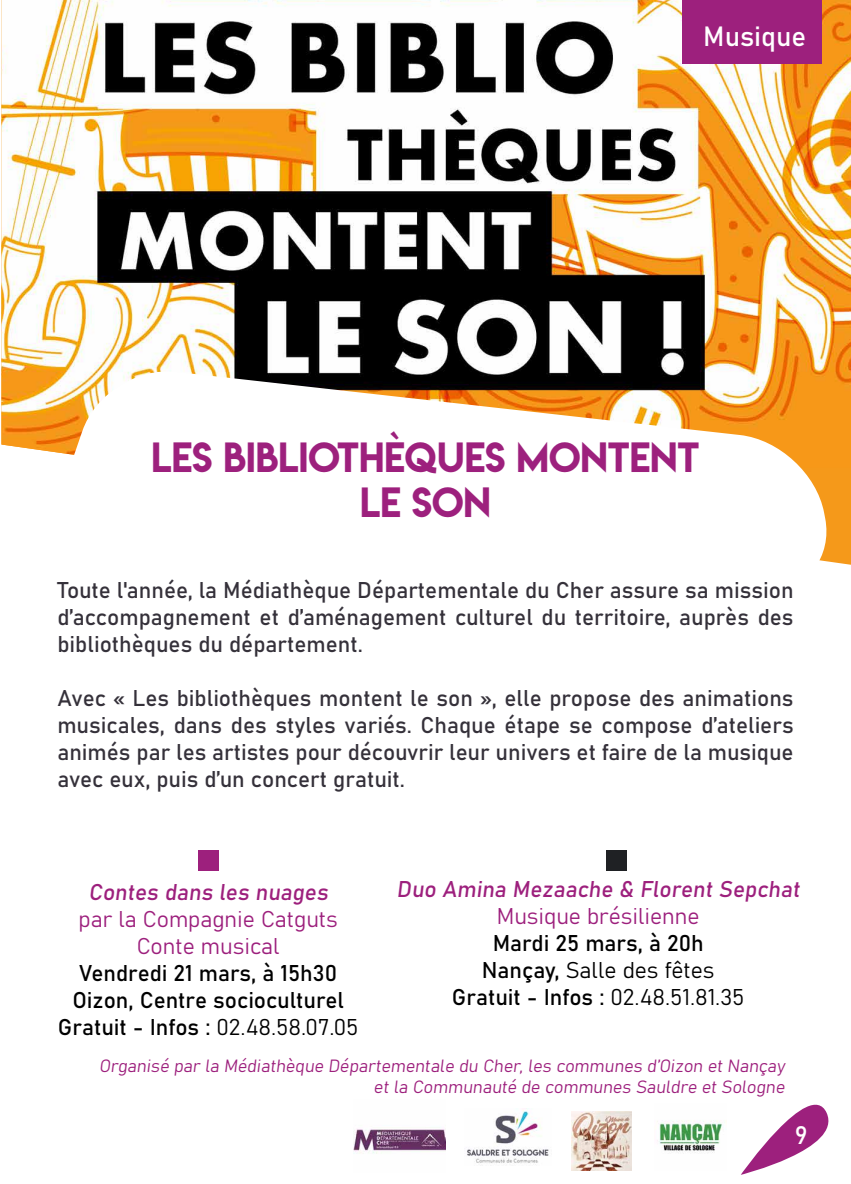
<style>
.page{position:relative;width:851px;height:1184px;background:#fff}
.page>*{position:absolute;margin:0;border:0;box-sizing:border-box;transform-origin:0 0}
.t1{font:37.5px/45px "Lemon Milk";color:#9d207d;text-align:center}
.t2{font:27.5px "Bahnschrift";color:#fff}
.t3{font:25px "Bahnschrift";color:#fff}
.t4{font:22.5px/27px "Bahnschrift";color:#35313a;text-align:justify}
.t5{font:22.5px/27px "Bahnschrift";color:#000;text-align:center}
.t6{font:22.5px/27px "Bahnschrift";color:#9d207d;text-align:center}
.t7{font:17.5px/21px "Bahnschrift";color:#9d207d;text-align:right}
</style>
<div class="page">
<svg style="left:741px;top:1104px;width:88px;height:70px"></svg>
<img style="left:1px;top:0;width:849px;height:468px">
<svg style="left:11px;top:367px;width:821px;height:195px"></svg>
<img style="left:657px;top:1120px;width:69px;height:33px">
<div style="left:682px;top:0;width:140px;height:63px;background:#9d207d"></div>
<img style="left:571px;top:1111px;width:60px;height:59px">
<img style="left:467px;top:1108px;width:82px;height:55px">
<img style="left:353px;top:1128px;width:92px;height:26px">
<div style="left:198px;top:850px;width:21px;height:21px;background:#9d207d"></div>
<div style="left:605px;top:850px;width:21px;height:21px;background:#1f2124"></div>
<p class="t2" style="left:703px;top:15px;width:104px">Musique</p>
<h1 class="t1" style="left:151px;top:434px;width:549px">LES BIBLIOTHÈQUES MONTENT<br>LE SON</h1>
<p class="t4" style="left:57px;top:574px;width:737px">Toute l'année, la Médiathèque Départementale du Cher assure sa mission d’accompagnement et d’aménagement culturel du territoire, auprès des bibliothèques du département.</p>
<p class="t4" style="left:57px;top:682px;width:737px">Avec « Les bibliothèques montent le son », elle propose des animations musicales, dans des styles variés. Chaque étape se compose d’ateliers animés par les artistes pour découvrir leur univers et faire de la musique avec eux, puis d’un concert gratuit.</p>
<p class="t6" style="left:78px;top:877px;width:261px">Contes dans les nuages par la Compagnie Catguts<br>Conte musical</p>
<p class="t5" style="left:58px;top:958px;width:302px">Vendredi 21 mars, à 15h30<br>Oizon, Centre socioculturel<br>Gratuit - Infos : 02.48.58.07.05</p>
<p class="t6" style="left:396px;top:874px;width:408px">Duo Amina Mezaache &amp; Florent Sepchat<br>Musique brésilienne</p>
<p class="t5" style="left:452px;top:928px;width:294px">Mardi 25 mars, à 20h<br>Nançay, Salle des fêtes<br>Gratuit - Infos : 02.48.51.81.35</p>
<p class="t7" style="left:99px;top:1054px;width:690px">Organisé par la Médiathèque Départementale du Cher, les communes d’Oizon et Nançay et la Communauté de communes Sauldre et Sologne</p>
<p class="t3" style="left:794px;top:1115px;width:14px">9</p>
</div>
